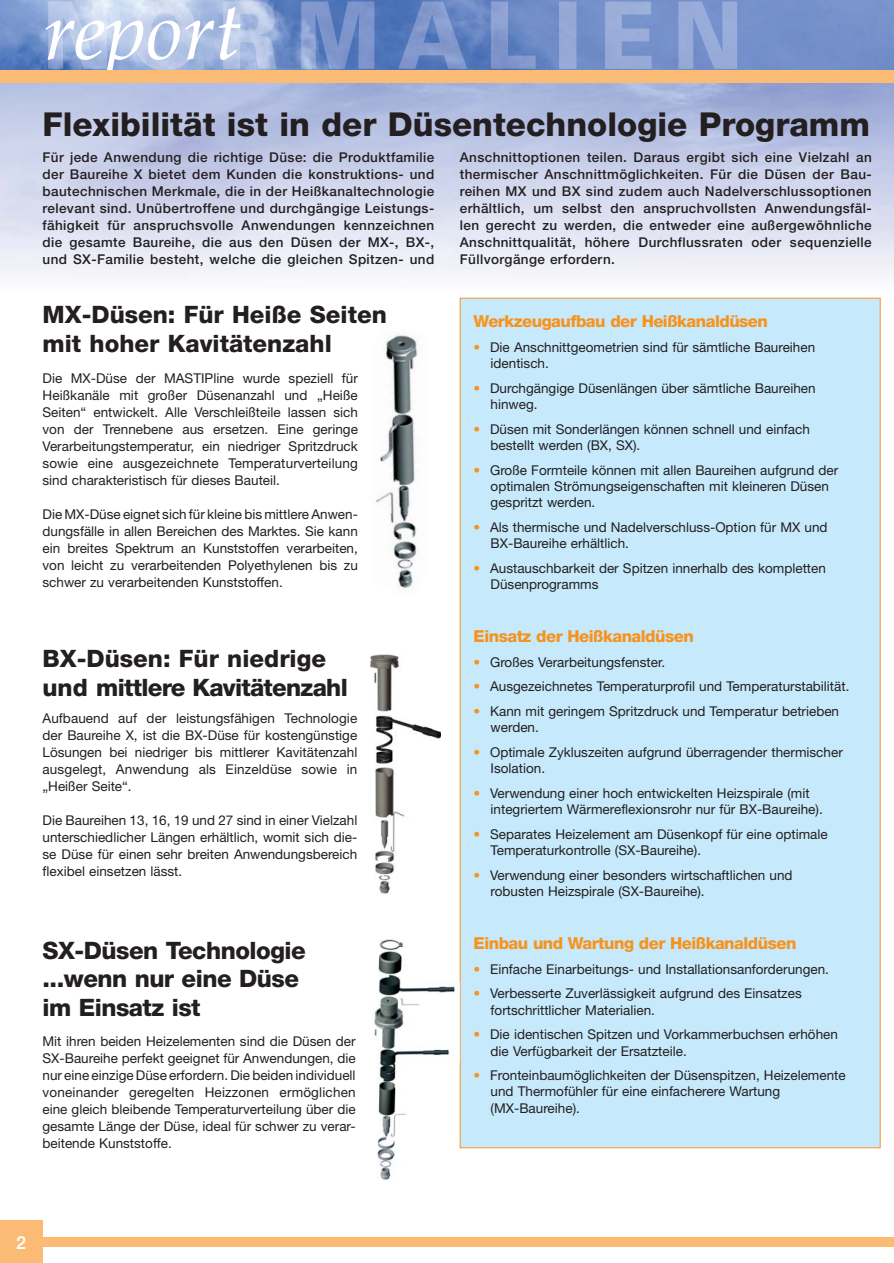
<style>
.page{position:relative;width:894px;height:1263px;background:#fff}
.page>*{position:absolute;margin:0;border:0;box-sizing:border-box;transform-origin:0 0}
.t1{font:italic 81px "Book Antiqua";color:#fff}
.t2{font:800 33px "Helvetica Neue";color:#231f20}
.t3{font:800 24px/28.8px "Helvetica Neue";letter-spacing:-.02em;color:#231f20}
.t4{font:800 24px/28.8px "Helvetica Neue";color:#231f20}
.t5{font:500 18px "Helvetica Neue";color:#fff}
.t6{font:800 16.5px "Helvetica Neue";letter-spacing:-.03em;color:#f7931d}
.t7{font:13.5px/17px "Helvetica Neue";color:#231f20}
.t8{font:500 13.5px/17px "Helvetica Neue";letter-spacing:.03em;color:#231f20;text-align:justify}
.s1{color:#f7931d}
</style>
<div class="page">
<img style="left:0;top:83px;width:890px;height:247px">
<div style="left:460px;top:298px;width:420px;height:850px;background:#c6eafb"></div>
<img style="left:370px;top:654px;width:71px;height:240px">
<img style="left:374px;top:936px;width:86px;height:244px">
<img style="left:376px;top:334px;width:42px;height:254px">
<img style="left:0;top:0;width:894px;height:70px">
<div style="left:0;top:1237px;width:894px;height:10px;background:#fcbb75"></div>
<img style="left:48px;top:0;width:689px;height:70px">
<div style="left:0;top:1220px;width:43px;height:43px;background:#fcbb75"></div>
<div style="left:0;top:70px;width:894px;height:13px;background:#fcbb75"></div>
<h1 class="t1" style="left:43px;top:-16px;width:199px">report</h1>
<h2 class="t2" style="left:43px;top:112px;width:829px">Flexibilität ist in der Düsentechnologie Programm</h2>
<p class="t8" style="left:43px;top:150px;width:393px">Für jede Anwendung die richtige Düse: die Produktfamilie der Baureihe X bietet dem Kunden die konstruktions- und bautechnischen Merkmale, die in der Heißkanaltechnologie relevant sind. Unübertroffene und durchgängige Leistungs&shy;fähigkeit für anspruchsvolle Anwendungen kennzeichnen die gesamte Baureihe, die aus den Düsen der MX-, BX-, und SX-Familie besteht, welche die gleichen Spitzen- und</p>
<h3 class="t4" style="left:43px;top:302px;width:346px">MX-Düsen: Für Heiße Seiten mit hoher Kavitätenzahl</h3>
<p class="t7" style="left:43px;top:371px;width:317px;text-align:justify">Die MX-Düse der MASTIPline wurde speziell für Heißkanäle mit großer Düsenanzahl und „Heiße Seiten“ entwickelt. Alle Verschleißteile lassen sich von der Trennebene aus ersetzen. Eine geringe Verarbeitungstemperatur, ein niedriger Spritzdruck sowie eine ausgezeichnete Temperaturverteilung sind charakteristisch für dieses Bauteil.</p>
<p class="t7" style="left:43px;top:507px;width:317px;text-align:justify">Die MX-Düse eignet sich für kleine bis mittlere Anwen&shy;dungsfälle in allen Bereichen des Marktes. Sie kann ein breites Spektrum an Kunststoffen verarbeiten, von leicht zu verarbeitenden Polyethylenen bis zu schwer zu verarbeitenden Kunststoffen.</p>
<h3 class="t3" style="left:43px;top:646px;width:307px">BX-Düsen: Für niedrige und mittlere Kavitätenzahl</h3>
<p class="t7" style="left:43px;top:711px;width:316px;text-align:justify">Aufbauend auf der leistungsfähigen Technologie der Baureihe X, ist die BX-Düse für kostengünstige Lösungen bei niedriger bis mittlerer Kavitätenzahl ausgelegt, Anwendung als Einzeldüse sowie in „Heißer Seite“.</p>
<p class="t7" style="left:43px;top:813px;width:316px;text-align:justify">Die Baureihen 13, 16, 19 und 27 sind in einer Vielzahl unterschiedlicher Längen erhältlich, womit sich die&shy;se Düse für einen sehr breiten Anwendungsbereich flexibel einsetzen lässt.</p>
<h3 class="t3" style="left:43px;top:938px;width:265px">SX-Düsen Technologie ...wenn nur eine Düse im Einsatz ist</h3>
<p class="t7" style="left:43px;top:1034px;width:314px;text-align:justify">Mit ihren beiden Heizelementen sind die Düsen der SX-Baureihe perfekt geeignet für Anwendungen, die nur eine einzige Düse erfordern. Die beiden individuell voneinander geregelten Heizzonen ermöglichen eine gleich bleibende Temperaturverteilung über die gesamte Länge der Düse, ideal für schwer zu verar&shy;beitende Kunststoffe.</p>
<p class="t8" style="left:460px;top:150px;width:413px">Anschnittoptionen teilen. Daraus ergibt sich eine Vielzahl an thermischer Anschnittmöglichkeiten. Für die Düsen der Bau&shy;reihen MX und BX sind zudem auch Nadelverschlussoptionen erhältlich, um selbst den anspruchvollsten Anwendungsfäl&shy;len gerecht zu werden, die entweder eine außergewöhnliche Anschnittqualität, höhere Durchflussraten oder sequenzielle Füllvorgänge erfordern.</p>
<p class="t6" style="left:473px;top:316px;width:296px">Werkzeugaufbau der Heißkanaldüsen</p>
<p class="t7" style="left:490px;top:341px;width:326px;line-height:16.2px;text-indent:-17px"><span class="s1">•</span> Die Anschnittgeometrien sind für sämtliche Baureihen identisch.</p>
<p class="t7" style="left:490px;top:381px;width:326px;line-height:16.2px;text-indent:-17px"><span class="s1">•</span> Durchgängige Düsenlängen über sämtliche Baureihen hinweg.</p>
<p class="t7" style="left:490px;top:422px;width:321px;line-height:16.2px;text-indent:-17px"><span class="s1">•</span> Düsen mit Sonderlängen können schnell und einfach bestellt werden (BX, SX).</p>
<p class="t7" style="left:490px;top:463px;width:349px;line-height:16.2px;text-indent:-17px"><span class="s1">•</span> Große Formteile können mit allen Baureihen aufgrund der optimalen Strömungseigenschaften mit kleineren Düsen gespritzt werden.</p>
<p class="t7" style="left:490px;top:520px;width:338px;line-height:16.2px;text-indent:-17px"><span class="s1">•</span> Als thermische und Nadelverschluss-Option für MX und<br>BX-Baureihe erhältlich.</p>
<p class="t7" style="left:490px;top:561px;width:337px;line-height:16.2px;text-indent:-17px"><span class="s1">•</span> Austauschbarkeit der Spitzen innerhalb des kompletten<br>Düsenprogramms</p>
<p class="t6" style="left:473px;top:630px;width:222px">Einsatz der Heißkanaldüsen</p>
<p class="t7" style="left:473px;top:655px;width:193px"><span class="s1">•</span> Großes Verarbeitungsfenster.</p>
<p class="t7" style="left:473px;top:680px;width:377px"><span class="s1">•</span> Ausgezeichnetes Temperaturprofil und Temperaturstabilität.</p>
<p class="t7" style="left:490px;top:705px;width:350px;line-height:16.2px;text-indent:-17px"><span class="s1">•</span> Kann mit geringem Spritzdruck und Temperatur betrieben werden.</p>
<p class="t7" style="left:490px;top:746px;width:354px;line-height:16.2px;text-indent:-17px"><span class="s1">•</span> Optimale Zykluszeiten aufgrund überragender thermischer<br>Isolation.</p>
<p class="t7" style="left:490px;top:786px;width:334px;line-height:16.2px;text-indent:-17px"><span class="s1">•</span> Verwendung einer hoch entwickelten Heizspirale (mit integriertem Wärmereflexionsrohr nur für BX-Baureihe).</p>
<p class="t7" style="left:490px;top:827px;width:339px;line-height:16.2px;text-indent:-17px"><span class="s1">•</span> Separates Heizelement am Düsenkopf für eine optimale<br>Temperaturkontrolle (SX-Baureihe).</p>
<p class="t7" style="left:490px;top:868px;width:303px;line-height:16.2px;text-indent:-17px"><span class="s1">•</span> Verwendung einer besonders wirtschaftlichen und robusten Heizspirale (SX-Baureihe).</p>
<p class="t6" style="left:473px;top:937px;width:324px">Einbau und Wartung der Heißkanaldüsen</p>
<p class="t7" style="left:473px;top:962px;width:357px"><span class="s1">•</span> Einfache Einarbeitungs- und Installationsanforderungen.</p>
<p class="t7" style="left:490px;top:987px;width:313px;line-height:16.2px;text-indent:-17px"><span class="s1">•</span> Verbesserte Zuverlässigkeit aufgrund des Einsatzes fortschrittlicher Materialien.</p>
<p class="t7" style="left:490px;top:1028px;width:349px;line-height:16.2px;text-indent:-17px"><span class="s1">•</span> Die identischen Spitzen und Vorkammerbuchsen erhöhen die Verfügbarkeit der Ersatzteile.</p>
<p class="t7" style="left:490px;top:1069px;width:356px;line-height:16.2px;text-indent:-17px"><span class="s1">•</span> Fronteinbaumöglichkeiten der Düsenspitzen, Heizelemente und Thermofühler für eine einfacherere Wartung (MX-Baureihe).</p>
<h3 class="t5" style="left:16px;top:1236px;width:12px">2</h3>
</div>
